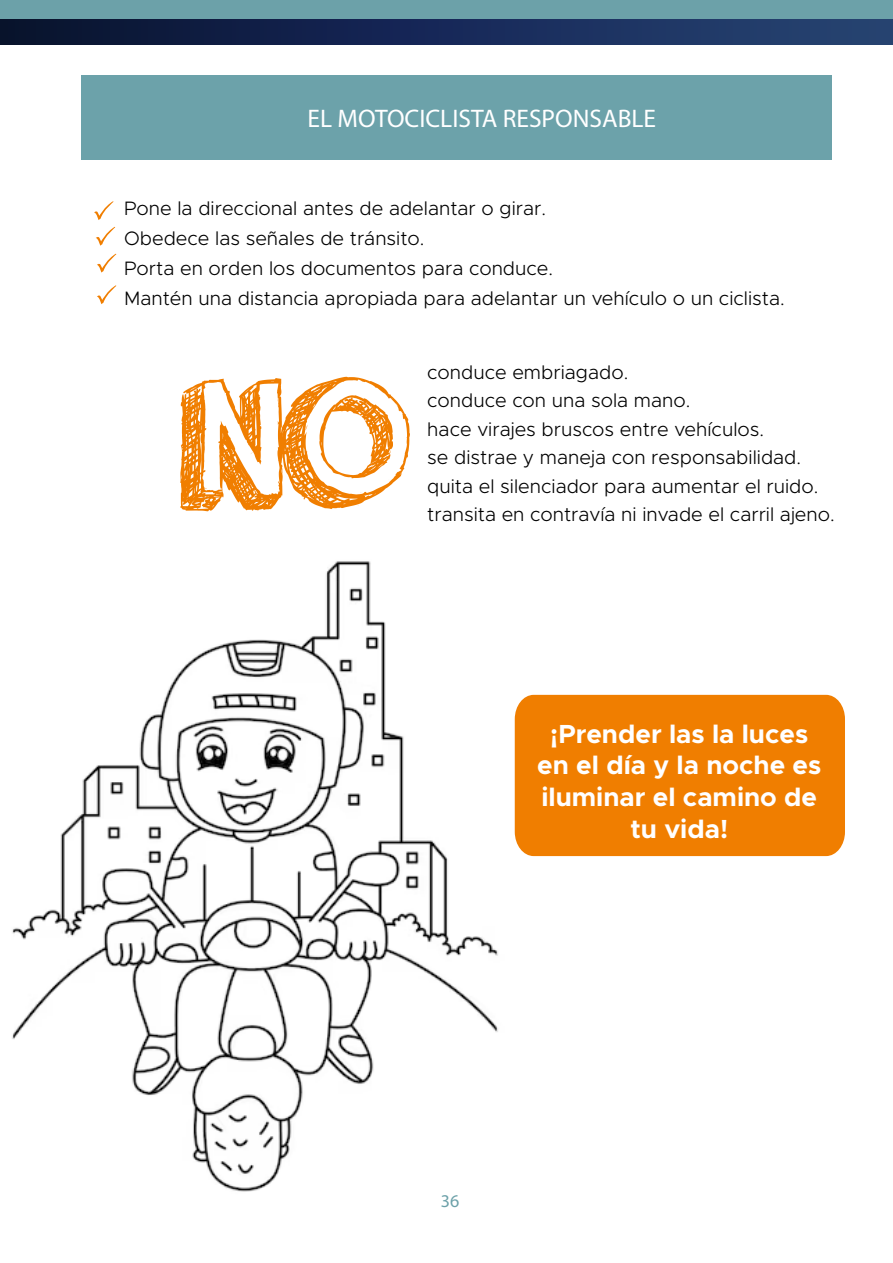
<style>
.page{position:relative;width:893px;height:1263px;background:#fff}
.page>*{position:absolute;margin:0;border:0;box-sizing:border-box;transform-origin:0 0}
.t1{font:186.15px "orangejuice";color:#f07e00}
.t2{font:700 26.25px/31.5px "Metropolis";color:#fff;text-align:center}
.t3{font:25.5px "Myriad Pro";color:#fff}
.t4{font:300 19.5px/28.5px "Metropolis";color:#000}
.t5{font:18px "Myriad Pro";color:#6ca1a9}
</style>
<div class="page">
<img style="left:12px;top:561px;width:486px;height:631px">
<div style="left:0;top:0;width:893px;height:20px;background:#6ca1a9"></div>
<div style="left:0;top:20px;width:893px;height:24px;background:linear-gradient(to right,#071031,#274377)"></div>
<div style="left:81px;top:75px;width:750px;height:85px;background:#6ca2aa"></div>
<svg style="left:96px;top:227px;width:19px;height:19px"></svg>
<svg style="left:94px;top:201px;width:19px;height:19px"></svg>
<svg style="left:97px;top:254px;width:19px;height:19px"></svg>
<svg style="left:97px;top:285px;width:19px;height:19px"></svg>
<div style="left:515px;top:695px;width:330px;height:161px;background:#f07e00"></div>
<h3 class="t3" style="left:308px;top:103px;width:350px">EL MOTOCICLISTA RESPONSABLE</h3>
<p class="t4" style="left:124px;top:193px;width:662px;line-height:30px">Pone la direccional antes de adelantar o girar.<br>Obedece las señales de tránsito.<br>Porta en orden los documentos para conduce.<br>Mantén una distancia apropiada para adelantar un vehículo o un ciclista.</p>
<h1 class="t1" style="left:180px;top:313px;width:229px">NO</h1>
<p class="t4" style="left:427px;top:357px;width:409px">conduce embriagado.<br>conduce con una sola mano.<br>hace virajes bruscos entre vehículos.<br>se distrae y maneja con responsabilidad. quita el silenciador para aumentar el ruido. transita en contravía ni invade el carril ajeno.</p>
<h2 class="t2" style="left:537px;top:718px;width:286px">¡Prender las la luces en el día y la noche es iluminar el camino de tu vida!</h2>
<p class="t5" style="left:441px;top:1190px;width:20px">36</p>
</div>
